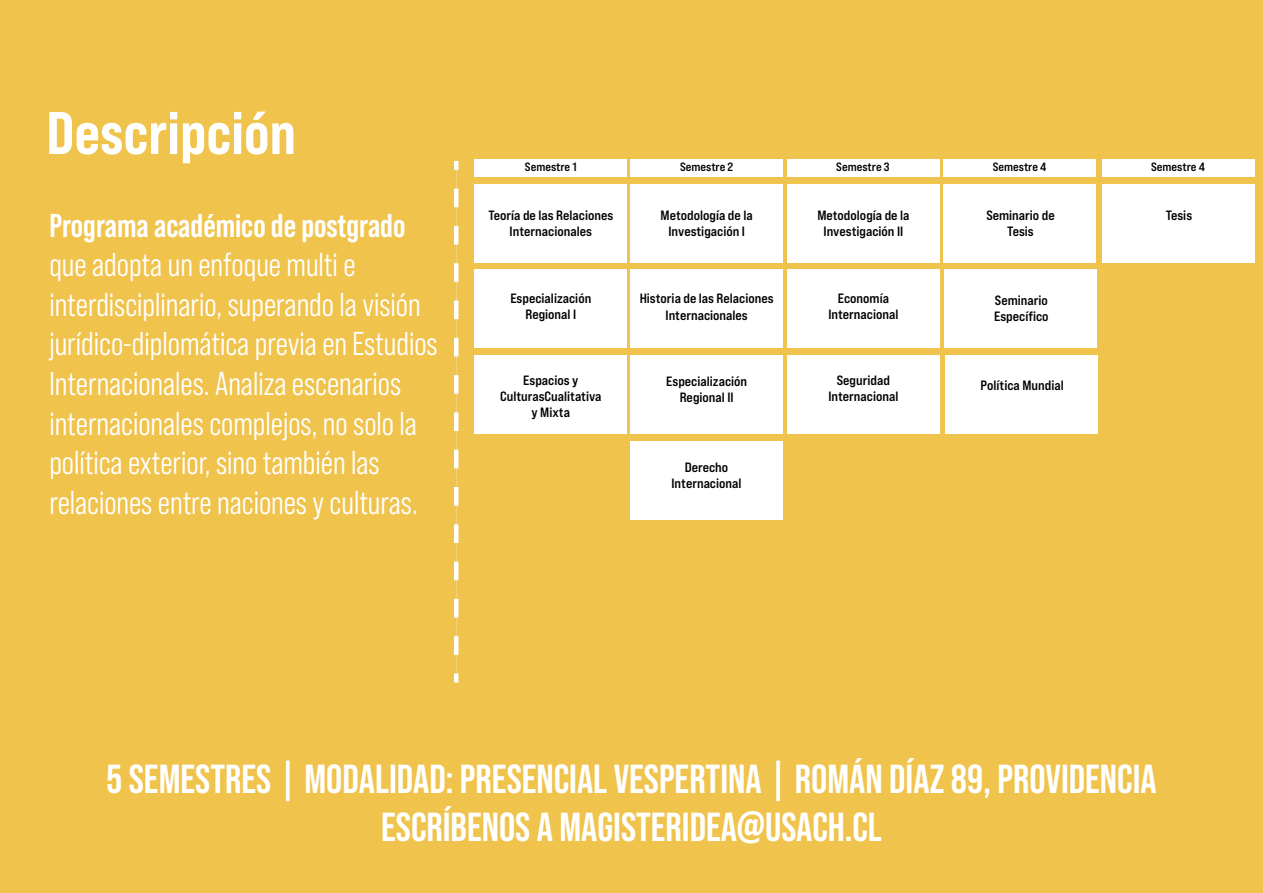
<style>
.page{position:relative;width:1263px;height:893px;background:#f0c34c}
.page>*{position:absolute;margin:0;border:0;box-sizing:border-box;transform-origin:0 0}
.t1{font:60px "Bebas Neue Pro Sm E Eb";color:#fff}
.t2{font:40.5px/48.6px "Bebas Neue";color:#fff;text-align:center}
.t3{font:33px/39.6px "Bebas Neue Pro Middle";color:#fff}
.t4{font:700 33px "Bebas Neue Pro";color:#fff}
.t5{font:13.5px/16.2px "Bebas Neue Pro Exp Bd";color:#000;text-align:center}
.t6{font:12px "Bebas Neue Pro Exp Bd";color:#000}
</style>
<div class="page">
<svg style="left:454px;top:673px;width:4px;height:9px"></svg>
<svg style="left:454px;top:179px;width:4px;height:476px"></svg>
<svg style="left:454px;top:161px;width:4px;height:9px"></svg>
<div style="left:474px;top:159px;width:153px;height:18px;background:#fff"></div>
<div style="left:630px;top:159px;width:153px;height:18px;background:#fff"></div>
<div style="left:787px;top:159px;width:152px;height:18px;background:#fff"></div>
<div style="left:943px;top:159px;width:153px;height:18px;background:#fff"></div>
<div style="left:474px;top:184px;width:153px;height:78px;background:#fff"></div>
<div style="left:630px;top:184px;width:153px;height:78px;background:#fff"></div>
<div style="left:787px;top:184px;width:152px;height:78px;background:#fff"></div>
<div style="left:943px;top:184px;width:153px;height:78px;background:#fff"></div>
<div style="left:474px;top:270px;width:153px;height:78px;background:#fff"></div>
<div style="left:630px;top:270px;width:153px;height:78px;background:#fff"></div>
<div style="left:787px;top:270px;width:152px;height:78px;background:#fff"></div>
<div style="left:474px;top:355px;width:153px;height:79px;background:#fff"></div>
<div style="left:630px;top:355px;width:153px;height:79px;background:#fff"></div>
<div style="left:787px;top:355px;width:152px;height:79px;background:#fff"></div>
<div style="left:630px;top:442px;width:153px;height:78px;background:#fff"></div>
<div style="left:944px;top:270px;width:153px;height:78px;background:#fff"></div>
<div style="left:945px;top:355px;width:153px;height:78px;background:#fff"></div>
<div style="left:1102px;top:159px;width:152px;height:18px;background:#fff"></div>
<div style="left:1102px;top:184px;width:152px;height:78px;background:#fff"></div>
<h1 class="t1" style="left:46px;top:97px;width:251px">Descripción</h1>
<h3 class="t4" style="left:49px;top:206px;width:358px">Programa académico de postgrado</h3>
<p class="t3" style="left:49px;top:245px;width:390px">que adopta un enfoque multi e interdisciplinario, superando la visión jurídico-diplomática previa en Estudios Internacionales. Analiza escenarios internacionales complejos, no solo la política exterior, sino también las relaciones entre naciones y culturas.</p>
<p class="t6" style="left:525px;top:159px;width:53px">Semestre 1</p>
<p class="t6" style="left:680px;top:159px;width:55px">Semestre 2</p>
<p class="t6" style="left:836px;top:159px;width:55px">Semestre 3</p>
<p class="t6" style="left:993px;top:159px;width:55px">Semestre 4</p>
<p class="t5" style="left:488px;top:206px;width:126px">Teoría de las Relaciones<br>Internacionales</p>
<p class="t5" style="left:661px;top:207px;width:94px">Metodología de la<br>Investigación I</p>
<p class="t5" style="left:817px;top:206px;width:94px">Metodología de la<br>Investigación II</p>
<p class="t5" style="left:986px;top:206px;width:70px">Seminario de<br>Tesis</p>
<p class="t5" style="left:510px;top:290px;width:82px">Especialización<br>Regional I</p>
<p class="t5" style="left:640px;top:290px;width:135px">Historia de las Relaciones<br>Internacionales</p>
<p class="t5" style="left:828px;top:290px;width:72px">Economía<br>Internacional</p>
<p class="t5" style="left:994px;top:292px;width:56px;text-align:left">Seminario<br>Específico</p>
<p class="t5" style="left:500px;top:372px;width:103px">Espacios y<br>CulturasCualitativa y Mixta</p>
<p class="t5" style="left:666px;top:372px;width:82px">Especialización<br>Regional II</p>
<p class="t5" style="left:828px;top:372px;width:72px">Seguridad<br>Internacional</p>
<p class="t5" style="left:980px;top:377px;width:85px">Política Mundial</p>
<p class="t5" style="left:671px;top:459px;width:72px">Derecho<br>Internacional</p>
<p class="t6" style="left:1151px;top:159px;width:55px">Semestre 4</p>
<p class="t5" style="left:1166px;top:206px;width:28px">Tesis</p>
<h2 class="t2" style="left:106px;top:754px;width:1052px">5 SEMESTRES | MODALIDAD: PRESENCIAL VESPERTINA | ROMÁN DÍAZ 89, PROVIDENCIA<br>ESCRÍBENOS A MAGISTERIDEA@USACH.CL</h2>
</div>
